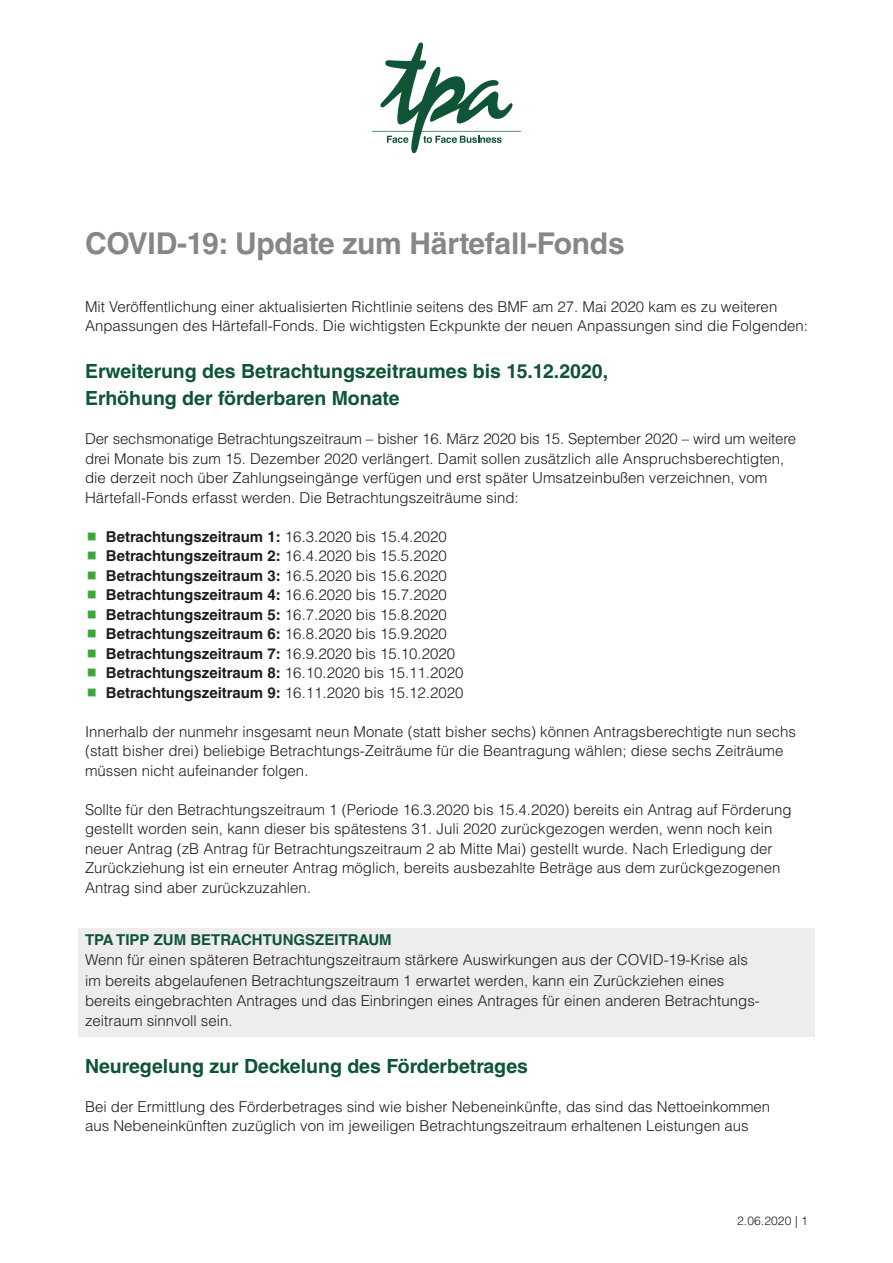
<style>
.page{position:relative;width:893px;height:1263px;background:#fff}
.page>*{position:absolute;margin:0;border:0;box-sizing:border-box;transform-origin:0 0}
.t1{font:700 30px "Helvetica LT Std";letter-spacing:-.01em;color:#878787}
.t2{font:700 19.5px/27px "Helvetica LT Std";color:#0e5435}
.t3{font:300 15px/19.5px "Helvetica LT Std";color:#1d1d1b}
.t4{font:700 15px/19.5px "Helvetica LT Std";color:#1d1d1b}
.t5{font:700 15px "Helvetica LT Std";color:#105437}
.t6{font:300 12px "Helvetica LT Std";letter-spacing:.01em;color:#1d1d1b}
.s1{font-weight:300}
</style>
<div class="page">
<svg style="left:372px;top:42px;width:149px;height:112px"></svg>
<div style="left:79px;top:928px;width:736px;height:28px;background:#ededed"></div>
<div style="left:79px;top:948px;width:736px;height:28px;background:#ededed"></div>
<div style="left:79px;top:968px;width:736px;height:28px;background:#ededed"></div>
<div style="left:79px;top:989px;width:736px;height:27px;background:#ededed"></div>
<div style="left:79px;top:1009px;width:736px;height:28px;background:#ededed"></div>
<h1 class="t1" style="left:85px;top:225px;width:541px">COVID-19: Update zum Härtefall-Fonds</h1>
<p class="t3" style="left:85px;top:297px;width:725px">Mit Veröffentlichung einer aktualisierten Richtlinie seitens des BMF am 27. Mai 2020 kam es zu weiteren<br>Anpassungen des Härtefall-Fonds. Die wichtigsten Eckpunkte der neuen Anpassungen sind die Folgenden:</p>
<h2 class="t2" style="left:85px;top:357px;width:525px">Erweiterung des Betrachtungszeitraumes bis 15.12.2020,<br>Erhöhung der förderbaren Monate</h2>
<p class="t3" style="left:85px;top:429px;width:713px">Der sechsmonatige Betrachtungszeitraum – bisher 16. März 2020 bis 15. September 2020 – wird um weitere drei Monate bis zum 15. Dezember 2020 verlängert. Damit sollen zusätzlich alle Anspruchsberechtigten, die derzeit noch über Zahlungseingänge verfügen und erst später Umsatzeinbußen verzeichnen, vom Härtefall-Fonds erfasst werden. Die Betrachtungszeiträume sind:</p>
<p class="t4" style="left:106px;top:526px;width:359px">Betrachtungszeitraum 1: <span class="s1">16.3.2020 bis 15.4.2020<br></span>Betrachtungszeitraum 2: <span class="s1">16.4.2020 bis 15.5.2020<br></span>Betrachtungszeitraum 3: <span class="s1">16.5.2020 bis 15.6.2020<br></span>Betrachtungszeitraum 4: <span class="s1">16.6.2020 bis 15.7.2020<br></span>Betrachtungszeitraum 5: <span class="s1">16.7.2020 bis 15.8.2020<br></span>Betrachtungszeitraum 6: <span class="s1">16.8.2020 bis 15.9.2020<br></span>Betrachtungszeitraum 7: <span class="s1">16.9.2020 bis 15.10.2020<br></span>Betrachtungszeitraum 8: <span class="s1">16.10.2020 bis 15.11.2020<br></span>Betrachtungszeitraum 9: <span class="s1">16.11.2020 bis 15.12.2020</span></p>
<p class="t3" style="left:85px;top:721px;width:712px">Innerhalb der nunmehr insgesamt neun Monate (statt bisher sechs) können Antragsberechtigte nun sechs (statt bisher drei) beliebige Betrachtungs-Zeiträume für die Beantragung wählen; diese sechs Zeiträume müssen nicht aufeinander folgen.</p>
<p class="t3" style="left:85px;top:799px;width:708px">Sollte für den Betrachtungszeitraum 1 (Periode 16.3.2020 bis 15.4.2020) bereits ein Antrag auf Förderung gestellt worden sein, kann dieser bis spätestens 31. Juli 2020 zurückgezogen werden, wenn noch kein neuer Antrag (zB Antrag für Betrachtungszeitraum 2 ab Mitte Mai) gestellt wurde. Nach Erledigung der Zurückziehung ist ein erneuter Antrag möglich, bereits ausbezahlte Beträge aus dem zurückgezogenen Antrag sind aber zurückzuzahlen.</p>
<p class="t5" style="left:85px;top:931px;width:308px">TPA TIPP ZUM BETRACHTUNGSZEITRAUM</p>
<p class="t3" style="left:85px;top:950px;width:676px;line-height:20.2px">Wenn für einen späteren Betrachtungszeitraum stärkere Auswirkungen aus der COVID-19-Krise als im bereits abgelaufenen Betrachtungszeitraum 1 erwartet werden, kann ein Zurückziehen eines bereits eingebrachten Antrages und das Einbringen eines Antrages für einen anderen Betrachtungs&shy;zeitraum sinnvoll sein.</p>
<h2 class="t2" style="left:85px;top:1052px;width:445px">Neuregelung zur Deckelung des Förderbetrages</h2>
<p class="t3" style="left:85px;top:1096px;width:687px">Bei der Ermittlung des Förderbetrages sind wie bisher Nebeneinkünfte, das sind das Nettoeinkommen aus Nebeneinkünften zuzüglich von im jeweiligen Betrachtungszeitraum erhaltenen Leistungen aus</p>
<p class="t6" style="left:737px;top:1213px;width:72px">2.06.2020 | 1</p>
</div>
